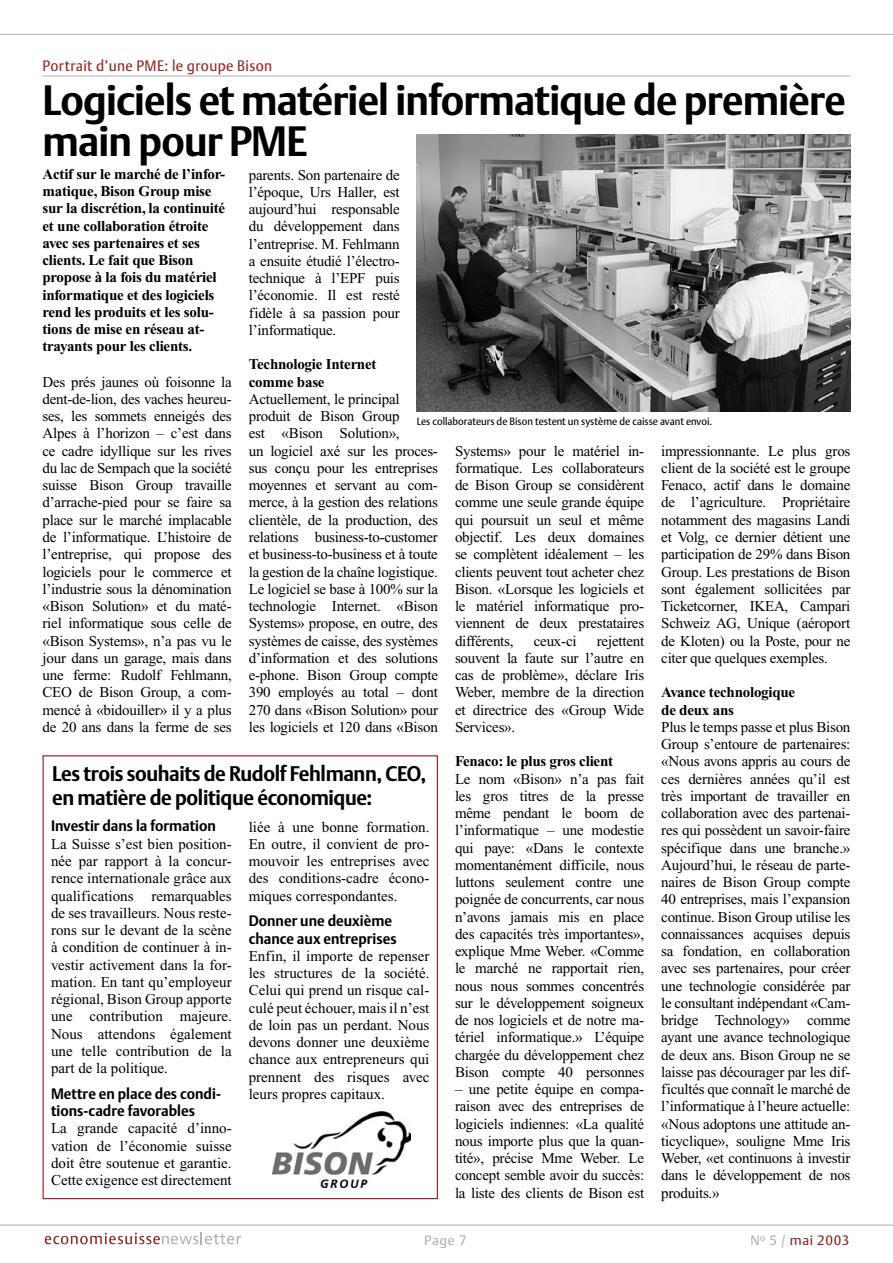
<style>
.page{position:relative;width:893px;height:1263px;background:#fff}
.page>*{position:absolute;margin:0;border:0;box-sizing:border-box;transform-origin:0 0}
._01_Haupt-Titel{font:700 42px/40.5px "DTL Argo T";letter-spacing:-.02em;color:#000;scale:.95 1}
._02_Titel_Innenseiten{font:700 21px/24px "DTL Argo T";letter-spacing:-.02em;color:#000;scale:.95 1}
._05_Grundtext_Grundlinenraster{font:15px/17.2px "Times New Roman";letter-spacing:-.015em;color:#000;text-align:justify}
._06_Grundtext_frei{font:15px/17.2px "Times New Roman";color:#000;text-align:justify}
._04_Lead{font:700 15px/17.2px "Times New Roman";letter-spacing:-.015em;color:#000}
.alt_1_Grotesk_fett{font:700 15px/17.2px "DTL Argo T";color:#000;scale:.95 1}
.alt_4_Zwischentitel{font:700 15px/17.2px "Times New Roman";letter-spacing:-.015em;color:#000}
.alt_9_Rubriktitel{font:15px "DTL Argo T";letter-spacing:.025em;color:#932823;scale:.95 1}
.t1{font:13.5px "DTL Argo T";letter-spacing:.05em;color:#932823}
.t2{font:13.5px "DTL Argo T";color:#b2b1b3}
._08_Bildlegenden{font:10.5px "DTL Argo T";color:#000;scale:.95 1}
.s1{color:#b2b1b3}
</style>
<div class="page">
<hr style="left:0;top:34px;width:893px;height:1px;background:#b2b1b3">
<hr style="left:0;top:1225px;width:893px;height:1px;background:#b2b1b3">
<svg style="left:45px;top:1232px;width:196px;height:12px"></svg>
<hr style="left:43px;top:76px;width:807px;height:1px;background:#b2b1b3">
<img style="left:273px;top:1111px;width:137px;height:76px">
<img style="left:417px;top:135px;width:433px;height:276px">
<p class="alt_9_Rubriktitel" style="left:43px;top:57px;width:243px">Portrait d’une PME: le groupe Bison</p>
<p class="_01_Haupt-Titel" style="left:43px;top:80px;width:847px">Logiciels et matériel informatique de première main pour PME</p>
<p class="_04_Lead" style="left:43px;top:165px;width:184px">Actif sur le marché de l’infor&shy;matique, Bison Group mise sur la discrétion, la continuité et une collaboration étroite avec ses partenaires et ses clients. Le fait que Bison propose à la fois du matériel informatique et des logiciels rend les produits et les solu&shy;tions de mise en réseau at&shy;trayants pour les clients.</p>
<p class="_05_Grundtext_Grundlinenraster" style="left:43px;top:373px;width:191px">Des prés jaunes où foisonne la dent-de-lion, des vaches heureu&shy;ses, les sommets enneigés des Alpes à l’horizon – c’est dans ce cadre idyllique sur les rives du lac de Sempach que la société suisse Bison Group travaille d’arrache-pied pour se faire sa place sur le marché implacable de l’informatique. L’histoire de l’entreprise, qui propose des logiciels pour le commerce et l’industrie sous la dénomination «Bison Solution» et du maté&shy;riel informatique sous celle de «Bison Systems», n’a pas vu le jour dans un garage, mais dans une ferme: Rudolf Fehlmann, CEO de Bison Group, a com&shy;mencé à «bidouiller» il y a plus de 20 ans dans la ferme de ses</p>
<p class="_05_Grundtext_Grundlinenraster" style="left:249px;top:166px;width:152px">parents. Son partenaire de l’époque, Urs Haller, est aujourd’hui responsable du développement dans l’entreprise. M. Fehlmann a ensuite étudié l’électro&shy;technique à l’EPF puis l’économie. Il est resté fidèle à sa passion pour l’informatique.</p>
<p class="alt_4_Zwischentitel" style="left:249px;top:356px;width:129px">Technologie Internet comme base</p>
<p class="_05_Grundtext_Grundlinenraster" style="left:249px;top:390px;width:191px;text-align:left">Actuellement, le principal produit de Bison Group<br>est «Bison Solution»,<br>un logiciel axé sur les proces&shy;sus conçu pour les entreprises moyennes et servant au com&shy;merce, à la gestion des relations clientèle, de la production, des relations business-to-customer et business-to-business et à toute la gestion de la chaîne logistique.<br>Le logiciel se base à 100% sur la technologie Internet. «Bison<br>Systems» propose, en outre, des systèmes de caisse, des systèmes d’information et des solutions e-phone. Bison Group compte<br>390 employés au total – dont<br>270 dans «Bison Solution» pour les logiciels et 120 dans «Bison</p>
<p class="_08_Bildlegenden" style="left:417px;top:414px;width:313px">Les collaborateurs de Bison testent un système de caisse avant envoi.</p>
<p class="_05_Grundtext_Grundlinenraster" style="left:455px;top:442px;width:191px">Systems» pour le matériel in&shy;formatique. Les collaborateurs de Bison Group se considèrent comme une seule grande équipe qui poursuit un seul et même objectif. Les deux domaines se complètent idéalement – les clients peuvent tout acheter chez Bison. «Lorsque les logiciels et le matériel informatique pro&shy;viennent de deux prestataires différents,</p>
<p class="_05_Grundtext_Grundlinenraster" style="left:661px;top:442px;width:191px">impressionnante. Le plus gros client de la société est le groupe Fenaco, actif dans le domaine de l’agriculture. Propriétaire notamment des magasins Landi et Volg, ce dernier détient une participation de 29% dans Bison Group. Les prestations de Bison sont également sollicitées par Ticketcorner, IKEA, Campari Schweiz AG, Unique (aéroport de Kloten) ou la Poste, pour ne citer que quelques exemples.</p>
<p class="alt_4_Zwischentitel" style="left:661px;top:684px;width:136px">Avance technologique de deux ans</p>
<p class="_05_Grundtext_Grundlinenraster" style="left:661px;top:718px;width:191px">Plus le temps passe et plus Bison Group s’entoure de partenaires: «Nous avons appris au cours de ces dernières années qu’il est très important de travailler en collaboration avec des partenai&shy;res qui possèdent un savoir-faire spécifique dans une branche.» Aujourd’hui, le réseau de parte&shy;naires de Bison Group compte 40 entreprises, mais l’expansion continue. Bison Group utilise les connaissances acquises depuis sa fondation, en collaboration avec ses partenaires, pour créer une technologie considérée par le consultant indépendant «Cam&shy;bridge Technology» comme ayant une avance technologique de deux ans. Bison Group ne se laisse pas décourager par les dif&shy;ficultés que connaît le marché de l’informatique à l’heure actuelle: «Nous adoptons une attitude an&shy;ticyclique», souligne Mme Iris Weber, «et continuons à investir dans le développement de nos produits.»</p>
<p class="_05_Grundtext_Grundlinenraster" style="left:455px;top:632px;width:191px;text-indent:142px">rejettent souvent la faute sur l’autre en cas de problème», déclare Iris Weber, membre de la direction et directrice des «Group Wide Services».</p>
<p class="alt_4_Zwischentitel" style="left:455px;top:753px;width:160px">Fenaco: le plus gros client</p>
<p class="_05_Grundtext_Grundlinenraster" style="left:455px;top:770px;width:191px">Le nom «Bison» n’a pas fait les gros titres de la presse même pendant le boom de l’informatique – une modestie qui paye: «Dans le contexte momentanément difficile, nous luttons seulement contre une poignée de concurrents, car nous n’avons jamais mis en place des capacités très importantes», explique Mme Weber. «Comme le marché ne rapportait rien, nous nous sommes concentrés sur le développement soigneux de nos logiciels et de notre ma&shy;tériel informatique.» L’équipe chargée du développement chez Bison compte 40 personnes</p>
<p class="_05_Grundtext_Grundlinenraster" style="left:455px;top:1080px;width:191px">– une petite équipe en compa&shy;raison avec des entreprises de logiciels indiennes: «La qualité nous importe plus que la quan&shy;tité», précise Mme Weber. Le concept semble avoir du succès: la liste des clients de Bison est</p>
<p class="_05_Grundtext_Grundlinenraster" style="left:534px;top:632px;width:44px">ceux-ci</p>
<p class="_02_Titel_Innenseiten" style="left:52px;top:762px;width:395px">Les trois souhaits de Rudolf Fehlmann, CEO, en matière de politique économique:</p>
<p class="alt_1_Grotesk_fett" style="left:51px;top:817px;width:175px">Investir dans la formation</p>
<p class="_06_Grundtext_frei" style="left:51px;top:835px;width:182px">La Suisse s’est bien position&shy;née par rapport à la concur&shy;rence internationale grâce aux qualifications remarquables de ses travailleurs. Nous reste&shy;rons sur le devant de la scène à condition de continuer à in&shy;vestir activement dans la for&shy;mation. En tant qu’employeur régional, Bison Group apporte une contribution majeure.<br>Nous attendons également une telle contribution de la part de la politique.</p>
<p class="alt_1_Grotesk_fett" style="left:51px;top:1085px;width:180px">Mettre en place des condi&shy;tions-cadre favorables</p>
<p class="_06_Grundtext_frei" style="left:51px;top:1120px;width:182px">La grande capacité d’inno&shy;vation de l’économie suisse doit être soutenue et garantie.<br>Cette exigence est directement</p>
<p class="_06_Grundtext_frei" style="left:249px;top:818px;width:182px">liée à une bonne formation.<br>En outre, il convient de pro&shy;mouvoir les entreprises avec des conditions-cadre écono&shy;miques correspondantes.</p>
<p class="alt_1_Grotesk_fett" style="left:249px;top:912px;width:157px">Donner une deuxième chance aux entreprises</p>
<p class="_06_Grundtext_frei" style="left:249px;top:947px;width:182px">Enfin, il importe de repenser les structures de la société.<br>Celui qui prend un risque cal&shy;culé peut échouer, mais il n’est de loin pas un perdant. Nous devons donner une deuxième chance aux entrepreneurs qui prennent des risques avec leurs propres capitaux.</p>
<p class="t2" style="left:424px;top:1232px;width:44px">Page 7</p>
<p class="t1" style="left:751px;top:1232px;width:100px"><span class="s1">N</span><sup>o</sup> <span class="s1">5 /</span> mai 2003</p>
</div>
